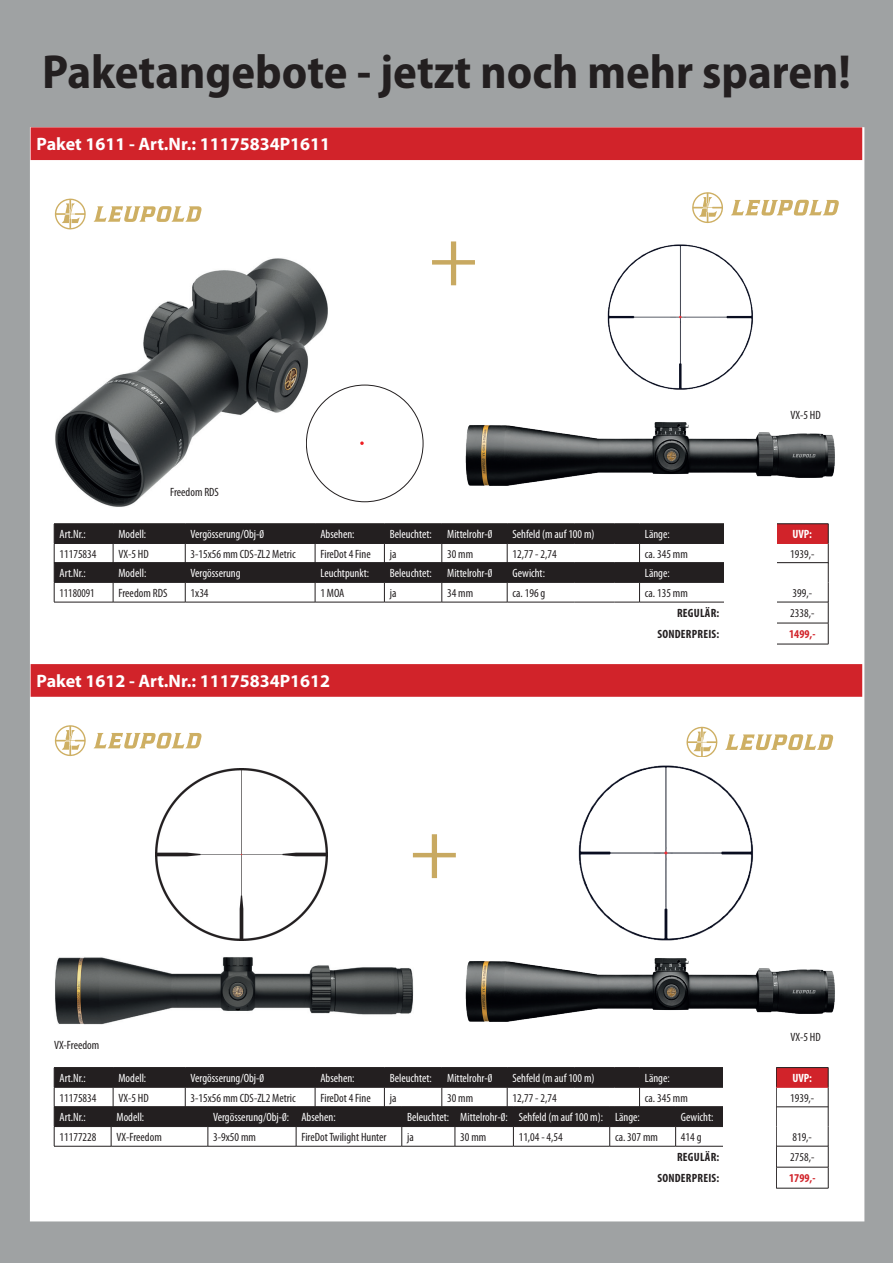
<style>
.page{position:relative;width:893px;height:1263px;background:#fff}
.page>*{position:absolute;margin:0;border:0;box-sizing:border-box;transform-origin:0 0}
.t1{font:90px "Minion Pro";color:#c8a961}
.t2{font:700 semi-condensed 48px "Myriad Pro";color:#231f20}
.t3{font:700 18px "Myriad Pro";color:#fff}
.t4{font:condensed 12px "Myriad Pro";color:#fff}
.t5{font:condensed 12px "Myriad Pro";color:#231f20}
.t6{font:700 condensed 12px "Myriad Pro";letter-spacing:.02em;color:#231f20}
.t7{font:700 condensed 12px "Myriad Pro";color:#d1232a}
.t8{font:700 condensed 12px "Myriad Pro";color:#fff}
.t9{font:condensed 12px "Myriad Pro";color:#231f20;scale:.95 1}
</style>
<div class="page">
<img style="left:0;top:0;width:893px;height:1263px">
<img style="left:462px;top:419px;width:377px;height:71px">
<svg style="left:731px;top:200px;width:108px;height:16px"></svg>
<svg style="left:691px;top:191px;width:33px;height:33px"></svg>
<img style="left:578px;top:240px;width:199px;height:155px">
<img style="left:54px;top:257px;width:274px;height:250px">
<svg style="left:54px;top:523px;width:775px;height:121px"></svg>
<hr style="left:776px;top:644px;width:52px;height:1px;background:#231f20">
<svg style="left:306px;top:385px;width:117px;height:117px"></svg>
<div style="left:31px;top:127px;width:831px;height:33px;background:#d1232a"></div>
<svg style="left:94px;top:206px;width:108px;height:16px"></svg>
<svg style="left:54px;top:198px;width:33px;height:32px"></svg>
<img style="left:462px;top:955px;width:377px;height:71px">
<img style="left:542px;top:760px;width:241px;height:187px">
<div style="left:31px;top:664px;width:831px;height:33px;background:#d1232a"></div>
<img style="left:54px;top:956px;width:360px;height:69px">
<svg style="left:94px;top:733px;width:108px;height:15px"></svg>
<svg style="left:54px;top:724px;width:33px;height:33px"></svg>
<img style="left:156px;top:768px;width:171px;height:172px">
<svg style="left:725px;top:734px;width:108px;height:16px"></svg>
<svg style="left:686px;top:726px;width:32px;height:31px"></svg>
<svg style="left:54px;top:1067px;width:775px;height:121px"></svg>
<hr style="left:776px;top:1188px;width:52px;height:1px;background:#231f20">
<div style="left:724px;top:1065px;width:52px;height:126px;background:#fff"></div>
<div style="left:724px;top:522px;width:52px;height:125px;background:#fff"></div>
<h2 class="t2" style="left:42px;top:45px;width:810px">Paketangebote - jetzt noch mehr sparen!</h2>
<h3 class="t3" style="left:37px;top:133px;width:295px">Paket 1611 - Art.Nr.: 11175834P1611</h3>
<p class="t5" style="left:170px;top:485px;width:50px">Freedom RDS</p>
<h1 class="t1" style="left:427px;top:196px;width:54px">+</h1>
<p class="t5" style="left:790px;top:408px;width:32px">VX-5 HD</p>
<p class="t4" style="left:60px;top:527px;width:28px">Art.Nr.:</p>
<p class="t4" style="left:118px;top:527px;width:29px">Modell:</p>
<p class="t4" style="left:191px;top:527px;width:75px">Vergösserung/Obj-0</p>
<p class="t4" style="left:320px;top:527px;width:36px">Absehen:</p>
<p class="t4" style="left:390px;top:527px;width:43px">Beleuchtet:</p>
<p class="t4" style="left:447px;top:527px;width:47px">Mittelrohr-0</p>
<p class="t4" style="left:513px;top:527px;width:83px">Sehfeld (m auf 100 m)</p>
<p class="t4" style="left:645px;top:527px;width:26px">Länge:</p>
<p class="t8" style="left:792px;top:527px;width:21px">UVP:</p>
<p class="t5" style="left:60px;top:547px;width:38px">11175834</p>
<p class="t5" style="left:118px;top:547px;width:32px">VX-5 HD</p>
<p class="t5" style="left:191px;top:547px;width:107px">3-15x56 mm CDS-ZL2 Metric</p>
<p class="t5" style="left:320px;top:547px;width:52px">FireDot 4 Fine</p>
<p class="t5" style="left:390px;top:547px;width:8px">ja</p>
<p class="t5" style="left:447px;top:547px;width:28px">30 mm</p>
<p class="t5" style="left:513px;top:547px;width:46px">12,77 - 2,74</p>
<p class="t5" style="left:645px;top:547px;width:44px">ca. 345 mm</p>
<p class="t5" style="left:790px;top:547px;width:26px">1939,-</p>
<p class="t4" style="left:60px;top:566px;width:28px">Art.Nr.:</p>
<p class="t4" style="left:118px;top:566px;width:29px">Modell:</p>
<p class="t4" style="left:191px;top:566px;width:51px">Vergösserung</p>
<p class="t4" style="left:320px;top:566px;width:50px">Leuchtpunkt:</p>
<p class="t4" style="left:390px;top:566px;width:44px">Beleuchtet:</p>
<p class="t4" style="left:447px;top:566px;width:47px">Mittelrohr-0</p>
<p class="t4" style="left:513px;top:566px;width:34px">Gewicht:</p>
<p class="t4" style="left:645px;top:566px;width:26px">Länge:</p>
<p class="t9" style="left:60px;top:585px;width:38px">11180091</p>
<p class="t5" style="left:118px;top:585px;width:50px">Freedom RDS</p>
<p class="t5" style="left:191px;top:585px;width:19px">1x34</p>
<p class="t5" style="left:320px;top:585px;width:26px">1 MOA</p>
<p class="t5" style="left:390px;top:585px;width:8px">ja</p>
<p class="t5" style="left:447px;top:585px;width:28px">34 mm</p>
<p class="t5" style="left:513px;top:585px;width:34px">ca. 196 g</p>
<p class="t5" style="left:645px;top:585px;width:44px">ca. 135 mm</p>
<p class="t5" style="left:792px;top:585px;width:21px">399,-</p>
<p class="t6" style="left:677px;top:605px;width:44px">REGULÄR:</p>
<p class="t5" style="left:790px;top:606px;width:26px">2338,-</p>
<p class="t6" style="left:657px;top:626px;width:63px">SONDERPREIS:</p>
<p class="t7" style="left:789px;top:626px;width:28px">1499,-</p>
<h3 class="t3" style="left:37px;top:669px;width:295px">Paket 1612 - Art.Nr.: 11175834P1612</h3>
<p class="t5" style="left:54px;top:1037px;width:47px">VX-Freedom</p>
<h1 class="t1" style="left:408px;top:789px;width:54px">+</h1>
<p class="t5" style="left:790px;top:1030px;width:32px">VX-5 HD</p>
<p class="t4" style="left:60px;top:1071px;width:28px">Art.Nr.:</p>
<p class="t4" style="left:118px;top:1071px;width:29px">Modell:</p>
<p class="t4" style="left:191px;top:1071px;width:75px">Vergösserung/Obj-0</p>
<p class="t4" style="left:320px;top:1071px;width:36px">Absehen:</p>
<p class="t4" style="left:390px;top:1071px;width:43px">Beleuchtet:</p>
<p class="t4" style="left:447px;top:1071px;width:47px">Mittelrohr-0</p>
<p class="t4" style="left:513px;top:1071px;width:83px">Sehfeld (m auf 100 m)</p>
<p class="t4" style="left:645px;top:1071px;width:26px">Länge:</p>
<p class="t8" style="left:792px;top:1070px;width:21px">UVP:</p>
<p class="t5" style="left:60px;top:1090px;width:38px">11175834</p>
<p class="t5" style="left:118px;top:1090px;width:32px">VX-5 HD</p>
<p class="t5" style="left:191px;top:1090px;width:107px">3-15x56 mm CDS-ZL2 Metric</p>
<p class="t5" style="left:320px;top:1090px;width:52px">FireDot 4 Fine</p>
<p class="t5" style="left:390px;top:1090px;width:8px">ja</p>
<p class="t5" style="left:447px;top:1090px;width:28px">30 mm</p>
<p class="t5" style="left:513px;top:1090px;width:46px">12,77 - 2,74</p>
<p class="t5" style="left:645px;top:1090px;width:44px">ca. 345 mm</p>
<p class="t5" style="left:790px;top:1090px;width:26px">1939,-</p>
<p class="t4" style="left:60px;top:1110px;width:28px">Art.Nr.:</p>
<p class="t4" style="left:116px;top:1110px;width:29px">Modell:</p>
<p class="t4" style="left:213px;top:1110px;width:124px">Vergösserung/Obj-0: Absehen:</p>
<p class="t4" style="left:407px;top:1110px;width:234px">Beleuchtet: Mittelrohr-0: Sehfeld (m auf 100 m): Länge:</p>
<p class="t4" style="left:681px;top:1110px;width:34px">Gewicht:</p>
<p class="t5" style="left:60px;top:1130px;width:38px">11177228</p>
<p class="t5" style="left:116px;top:1130px;width:47px">VX-Freedom</p>
<p class="t5" style="left:213px;top:1130px;width:44px">3-9x50 mm</p>
<p class="t5" style="left:301px;top:1130px;width:86px">FireDot Twilight Hunter</p>
<p class="t5" style="left:407px;top:1130px;width:8px">ja</p>
<p class="t5" style="left:460px;top:1130px;width:28px">30 mm</p>
<p class="t5" style="left:519px;top:1130px;width:46px">11,04 - 4,54</p>
<p class="t5" style="left:615px;top:1130px;width:44px">ca. 307 mm</p>
<p class="t5" style="left:681px;top:1130px;width:22px">414 g</p>
<p class="t5" style="left:792px;top:1130px;width:21px">819,-</p>
<p class="t6" style="left:677px;top:1150px;width:44px">REGULÄR:</p>
<p class="t5" style="left:790px;top:1150px;width:26px">2758,-</p>
<p class="t6" style="left:657px;top:1171px;width:63px">SONDERPREIS:</p>
<p class="t7" style="left:789px;top:1171px;width:28px">1799,-</p>
</div>
